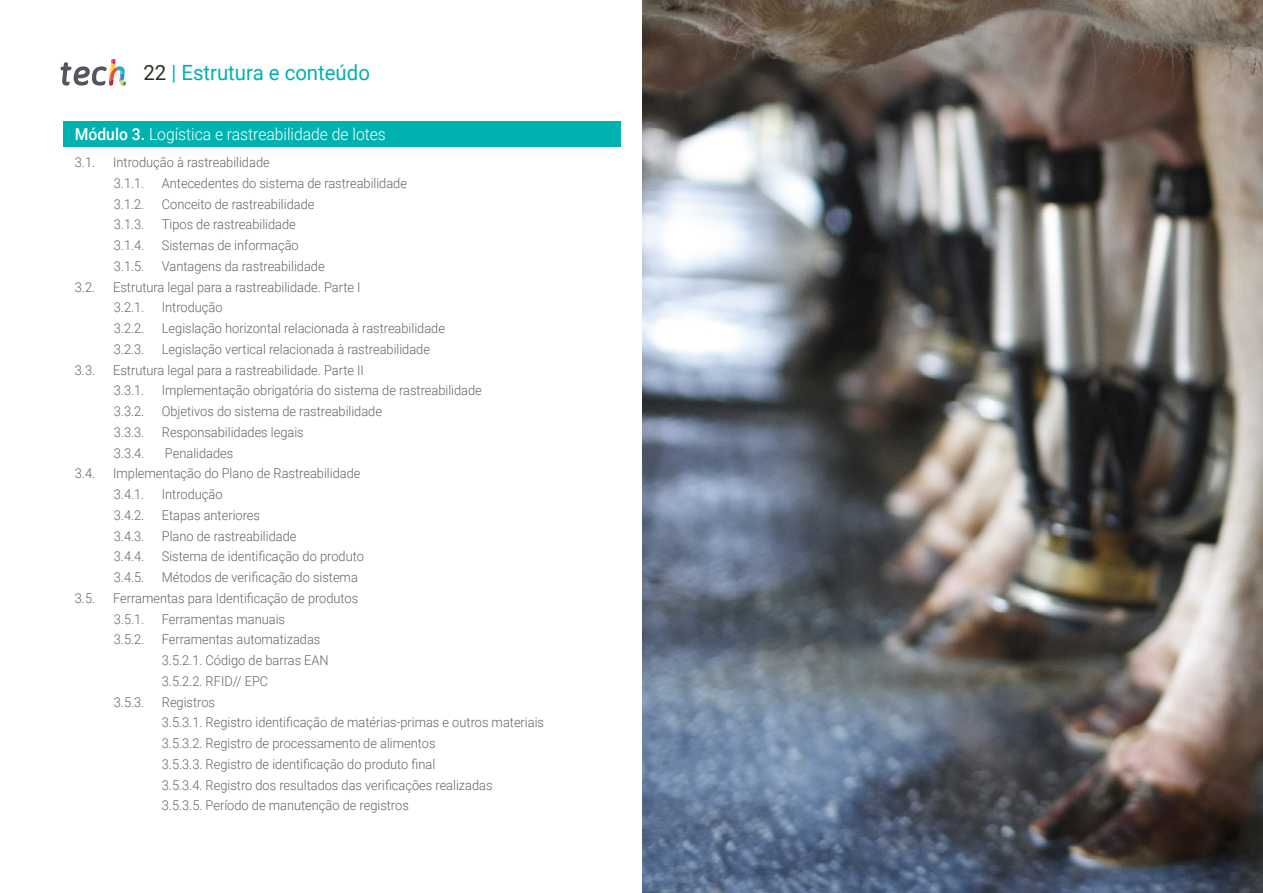
<style>
.page{position:relative;width:1263px;height:893px;background:#fff}
.page>*{position:absolute;margin:0;border:0;box-sizing:border-box;transform-origin:0 0}
.t1{font:21px "Roboto";color:#00b2af}
.t2{font:300 16.5px "Roboto";color:#fff;scale:.95 1}
.t3{font:300 13.5px/20.7px "Roboto";color:#61646a;scale:.95 1}
.s1{color:#312e20}
.s2{font-weight:500}
</style>
<div class="page">
<div style="left:64px;top:121px;width:557px;height:25px;background:#00b2af"></div>
<img style="left:642px;top:0;width:621px;height:893px">
<svg style="left:61px;top:59px;width:65px;height:27px"></svg>
<h1 class="t1" style="left:144px;top:57px;width:228px"><span class="s1">22</span> | Estrutura e conteúdo</h1>
<p class="t2" style="left:75px;top:123px;width:329px"><span class="s2">Módulo 3.</span> Logística e rastreabilidade de lotes</p>
<p class="t3" style="left:75px;top:151px;width:23px">3.1.</p>
<p class="t3" style="left:113px;top:151px;width:166px">Introdução à rastreabilidade<br>3.1.1.</p>
<p class="t3" style="left:162px;top:172px;width:260px">Antecedentes do sistema de rastreabilidade</p>
<p class="t3" style="left:114px;top:193px;width:34px">3.1.2.</p>
<p class="t3" style="left:162px;top:193px;width:162px">Conceito de rastreabilidade</p>
<p class="t3" style="left:114px;top:214px;width:34px">3.1.3.</p>
<p class="t3" style="left:162px;top:214px;width:143px">Tipos de rastreabilidade</p>
<p class="t3" style="left:114px;top:234px;width:34px">3.1.4.</p>
<p class="t3" style="left:162px;top:234px;width:146px">Sistemas de informação</p>
<p class="t3" style="left:114px;top:255px;width:34px">3.1.5.</p>
<p class="t3" style="left:162px;top:255px;width:173px">Vantagens da rastreabilidade</p>
<p class="t3" style="left:75px;top:276px;width:23px">3.2.</p>
<p class="t3" style="left:113px;top:276px;width:262px">Estrutura legal para a rastreabilidade. Parte I<br>3.2.1.</p>
<p class="t3" style="left:162px;top:297px;width:65px">Introdução</p>
<p class="t3" style="left:114px;top:317px;width:34px">3.2.2.</p>
<p class="t3" style="left:162px;top:317px;width:300px">Legislação horizontal relacionada à rastreabilidade</p>
<p class="t3" style="left:114px;top:338px;width:34px">3.2.3.</p>
<p class="t3" style="left:162px;top:338px;width:284px">Legislação vertical relacionada à rastreabilidade</p>
<p class="t3" style="left:75px;top:359px;width:23px">3.3.</p>
<p class="t3" style="left:113px;top:359px;width:266px">Estrutura legal para a rastreabilidade. Parte II<br>3.3.1.</p>
<p class="t3" style="left:162px;top:380px;width:338px">Implementação obrigatória do sistema de rastreabilidade</p>
<p class="t3" style="left:114px;top:400px;width:34px">3.3.2.</p>
<p class="t3" style="left:162px;top:400px;width:233px">Objetivos do sistema de rastreabilidade</p>
<p class="t3" style="left:114px;top:421px;width:34px">3.3.3.</p>
<p class="t3" style="left:162px;top:421px;width:151px">Responsabilidades legais</p>
<p class="t3" style="left:114px;top:442px;width:34px">3.3.4.</p>
<p class="t3" style="left:165px;top:442px;width:73px">Penalidades</p>
<p class="t3" style="left:75px;top:463px;width:23px">3.4.</p>
<p class="t3" style="left:113px;top:463px;width:262px">Implementação do Plano de Rastreabilidade<br>3.4.1.</p>
<p class="t3" style="left:162px;top:483px;width:65px">Introdução</p>
<p class="t3" style="left:114px;top:504px;width:34px">3.4.2.</p>
<p class="t3" style="left:162px;top:504px;width:105px">Etapas anteriores</p>
<p class="t3" style="left:114px;top:525px;width:34px">3.4.3.</p>
<p class="t3" style="left:162px;top:525px;width:143px">Plano de rastreabilidade</p>
<p class="t3" style="left:114px;top:546px;width:34px">3.4.4.</p>
<p class="t3" style="left:162px;top:546px;width:214px">Sistema de identificação do produto</p>
<p class="t3" style="left:114px;top:566px;width:34px">3.4.5.</p>
<p class="t3" style="left:162px;top:566px;width:208px">Métodos de verificação do sistema</p>
<p class="t3" style="left:75px;top:587px;width:23px">3.5.</p>
<p class="t3" style="left:113px;top:587px;width:260px">Ferramentas para Identificação de produtos<br>3.5.1.</p>
<p class="t3" style="left:162px;top:608px;width:131px">Ferramentas manuais</p>
<p class="t3" style="left:114px;top:629px;width:34px">3.5.2.</p>
<p class="t3" style="left:162px;top:629px;width:177px">Ferramentas automatizadas<br>3.5.2.1. Código de barras EAN<br>3.5.2.2. RFID// EPC</p>
<p class="t3" style="left:114px;top:691px;width:34px">3.5.3.</p>
<p class="t3" style="left:162px;top:691px;width:404px">Registros<br>3.5.3.1. Registro identificação de matérias-primas e outros materiais 3.5.3.2. Registro de processamento de alimentos<br>3.5.3.3. Registro de identificação do produto final<br>3.5.3.4. Registro dos resultados das verificações realizadas<br>3.5.3.5. Período de manutenção de registros</p>
</div>
